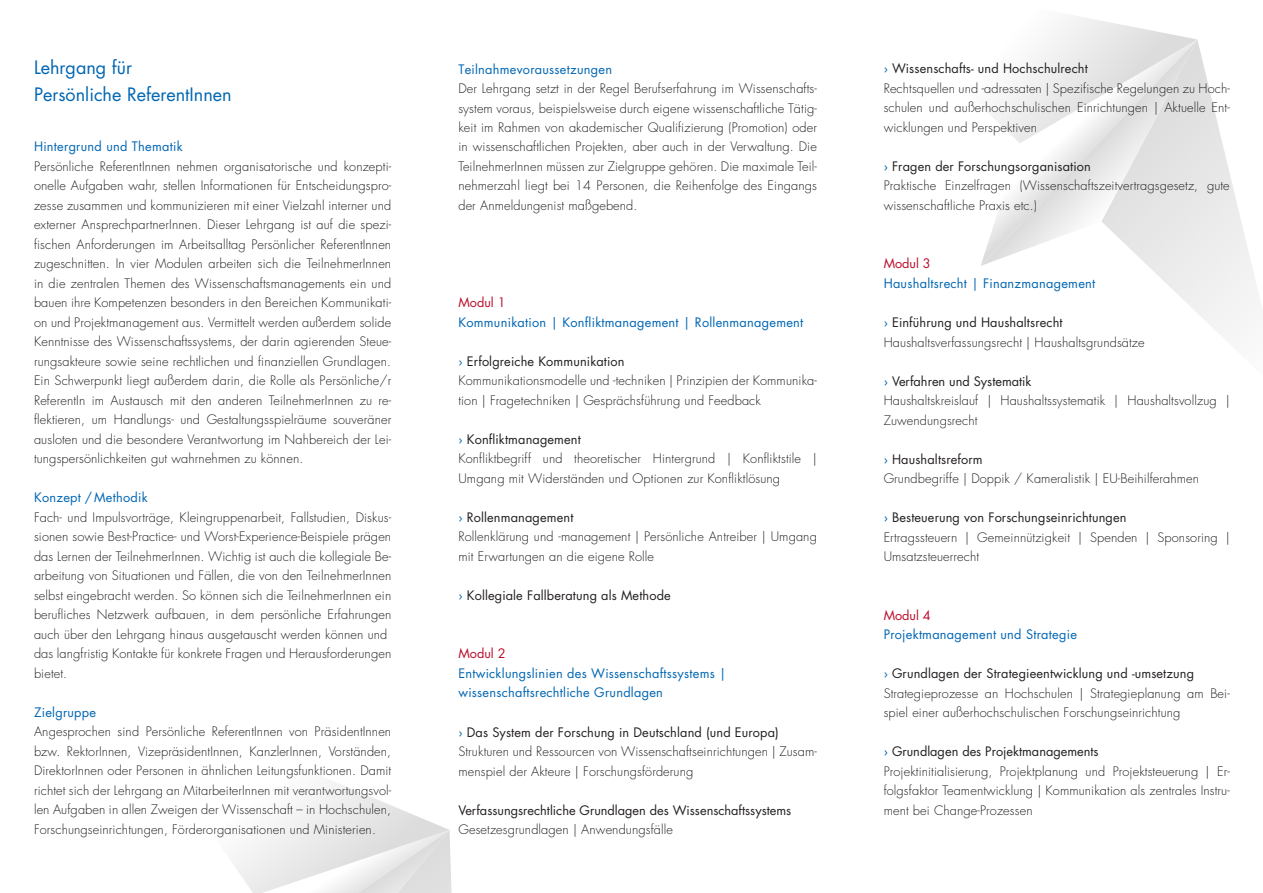
<style>
.page{position:relative;width:1263px;height:893px;background:#fff}
.page>*{position:absolute;margin:0;border:0;box-sizing:border-box;transform-origin:0 0}
.t1{font:18px/27px "Futura";color:#0166b3}
.t2{font:300 12.75px/19.5px "Futura";letter-spacing:.01em;color:#231f20}
.t3{font:12.75px/19.5px "Futura";letter-spacing:.02em;color:#0166b3}
.t4{font:12.75px "Futura";color:#231f20}
.t5{font:12.75px "Futura";color:#ba0d2b}
.s1{font-weight:400;color:#0166b3}
.s2{font-weight:400}
.s3{color:#0166b3}
</style>
<div class="page">
<svg style="left:1148px;top:40px;width:111px;height:295px"></svg>
<svg style="left:981px;top:143px;width:216px;height:123px"></svg>
<svg style="left:991px;top:16px;width:206px;height:127px"></svg>
<svg style="left:232px;top:782px;width:217px;height:111px"></svg>
<h1 class="t1" style="left:34px;top:54px;width:199px">Lehrgang für<br>Persönliche ReferentInnen</h1>
<p class="t3" style="left:458px;top:59px;width:155px">Teilnahmevoraussetzungen</p>
<p class="t2" style="left:458px;top:79px;width:360px;text-align:justify">Der Lehrgang setzt in der Regel Berufserfahrung im Wissenschafts&shy;system voraus, beispielsweise durch eigene wissenschaftliche Tätig&shy;keit im Rahmen von akademischer Qualifizierung (Promotion) oder in wissenschaftlichen Projekten, aber auch in der Verwaltung. Die TeilnehmerInnen müssen zur Zielgruppe gehören. Die maximale Teil&shy;nehmerzahl liegt bei 14 Personen, die Reihenfolge des Eingangs der Anmeldungenist maßgebend.</p>
<p class="t3" style="left:34px;top:137px;width:150px">Hintergrund und Thematik</p>
<p class="t2" style="left:34px;top:157px;width:359px;text-align:justify">Persönliche ReferentInnen nehmen organisatorische und konzepti&shy;onelle Aufgaben wahr, stellen Informationen für Entscheidungspro&shy;zesse zusammen und kommunizieren mit einer Vielzahl interner und externer AnsprechpartnerInnen. Dieser Lehrgang ist auf die spezi&shy;fischen Anforderungen im Arbeitsalltag Persönlicher ReferentInnen zugeschnitten. In vier Modulen arbeiten sich die TeilnehmerInnen in die zentralen Themen des Wissenschaftsmanagements ein und bauen ihre Kompetenzen besonders in den Bereichen Kommunikati&shy;on und Projektmanagement aus. Vermittelt werden außerdem solide Kenntnisse des Wissenschaftssystems, der darin agierenden Steue&shy;rungsakteure sowie seine rechtlichen und finanziellen Grundlagen.<br>Ein Schwerpunkt liegt außerdem darin, die Rolle als Persönliche/r ReferentIn im Austausch mit den anderen TeilnehmerInnen zu re&shy;flektieren, um Handlungs- und Gestaltungsspielräume souveräner ausloten und die besondere Verantwortung im Nahbereich der Lei&shy;tungspersönlichkeiten gut wahrnehmen zu können.</p>
<p class="t3" style="left:34px;top:488px;width:115px">Konzept / Methodik</p>
<p class="t2" style="left:34px;top:508px;width:359px">Fach- und Impulsvorträge, Kleingruppenarbeit, Fallstudien, Diskus&shy;sionen sowie Best-Practice- und Worst-Experience-Beispiele prägen das Lernen der TeilnehmerInnen. Wichtig ist auch die kollegiale Be&shy;arbeitung von Situationen und Fällen, die von den TeilnehmerInnen selbst eingebracht werden. So können sich die TeilnehmerInnen ein berufliches Netzwerk aufbauen, in dem persönliche Erfahrungen auch über den Lehrgang hinaus ausgetauscht werden können und das langfristig Kontakte für konkrete Fragen und Herausforderungen bietet.</p>
<p class="t3" style="left:34px;top:703px;width:64px">Zielgruppe</p>
<p class="t2" style="left:34px;top:722px;width:359px;text-align:justify">Angesprochen sind Persönliche ReferentInnen von PräsidentInnen bzw. RektorInnen, VizepräsidentInnen, KanzlerInnen, Vorständen, DirektorInnen oder Personen in ähnlichen Leitungsfunktionen. Damit richtet sich der Lehrgang an MitarbeiterInnen mit verantwortungsvol&shy;len Aufgaben in allen Zweigen der Wissenschaft – in Hochschulen, Forschungseinrichtungen, Förderorganisationen und Ministerien.</p>
<p class="t5" style="left:458px;top:295px;width:49px">Modul 1</p>
<p class="t3" style="left:458px;top:313px;width:346px">Kommunikation | Konfliktmanagement | Rollenmanagement</p>
<p class="t2" style="left:458px;top:352px;width:360px"><span class="s1">›</span> <span class="s2">Erfolgreiche Kommunikation<br></span>Kommunikationsmodelle und -techniken | Prinzipien der Kommunika&shy;tion | Fragetechniken | Gesprächsführung und Feedback</p>
<p class="t2" style="left:458px;top:430px;width:360px"><span class="s1">›</span> <span class="s2">Konfliktmanagement<br></span>Konfliktbegriff und theoretischer Hintergrund | Konfliktstile |<br>Umgang mit Widerständen und Optionen zur Konfliktlösung</p>
<p class="t2" style="left:458px;top:508px;width:360px"><span class="s1">›</span> <span class="s2">Rollenmanagement<br></span>Rollenklärung und -management | Persönliche Antreiber | Umgang mit Erwartungen an die eigene Rolle</p>
<p class="t4" style="left:458px;top:587px;width:214px"><span class="s3">›</span> Kollegiale Fallberatung als Methode</p>
<p class="t5" style="left:458px;top:646px;width:49px">Modul 2</p>
<p class="t3" style="left:458px;top:664px;width:270px">Entwicklungslinien des Wissenschaftssystems | wissenschaftsrechtliche Grundlagen</p>
<p class="t2" style="left:458px;top:722px;width:360px"><span class="s1">›</span> <span class="s2">Das System der Forschung in Deutschland (und Europa)<br></span>Strukturen und Ressourcen von Wissenschaftseinrichtungen | Zusam&shy;menspiel der Akteure | Forschungsförderung</p>
<p class="t4" style="left:458px;top:802px;width:334px">Verfassungsrechtliche Grundlagen des Wissenschaftssystems</p>
<p class="t2" style="left:458px;top:820px;width:216px">Gesetzesgrundlagen | Anwendungsfälle</p>
<p class="t2" style="left:884px;top:59px;width:348px"><span class="s1">›</span> <span class="s2">Wissenschafts- und Hochschulrecht<br></span>Rechtsquellen und -adressaten | Spezifische Regelungen zu Hoch&shy;schulen und außerhochschulischen Einrichtungen | Aktuelle Ent&shy;wicklungen und Perspektiven</p>
<p class="t2" style="left:884px;top:157px;width:348px"><span class="s1">›</span> <span class="s2">Fragen der Forschungsorganisation<br></span>Praktische Einzelfragen (Wissenschaftszeitvertragsgesetz, gute wissenschaftliche Praxis etc.)</p>
<p class="t5" style="left:884px;top:256px;width:49px">Modul 3</p>
<p class="t3" style="left:884px;top:274px;width:213px">Haushaltsrecht | Finanzmanagement</p>
<p class="t2" style="left:884px;top:313px;width:263px"><span class="s1">›</span> <span class="s2">Einführung und Haushaltsrecht<br></span>Haushaltsverfassungsrecht | Haushaltsgrundsätze</p>
<p class="t2" style="left:884px;top:371px;width:348px"><span class="s1">›</span> <span class="s2">Verfahren und Systematik<br></span>Haushaltskreislauf | Haushaltssystematik | Haushaltsvollzug |<br>Zuwendungsrecht</p>
<p class="t2" style="left:884px;top:449px;width:317px"><span class="s1">›</span> <span class="s2">Haushaltsreform<br></span>Grundbegriffe | Doppik / Kameralistik | EU-Beihilferahmen</p>
<p class="t2" style="left:884px;top:508px;width:348px"><span class="s1">›</span> <span class="s2">Besteuerung von Forschungseinrichtungen<br></span>Ertragssteuern | Gemeinnützigkeit | Spenden | Sponsoring |<br>Umsatzsteuerrecht</p>
<p class="t5" style="left:884px;top:607px;width:49px">Modul 4</p>
<p class="t3" style="left:884px;top:625px;width:195px">Projektmanagement und Strategie</p>
<p class="t2" style="left:884px;top:664px;width:348px"><span class="s1">›</span> <span class="s2">Grundlagen der Strategieentwicklung und -umsetzung<br></span>Strategieprozesse an Hochschulen | Strategieplanung am Bei&shy;spiel einer außerhochschulischen Forschungseinrichtung</p>
<p class="t2" style="left:884px;top:742px;width:348px"><span class="s1">›</span> <span class="s2">Grundlagen des Projektmanagements<br></span>Projektinitialisierung, Projektplanung und Projektsteuerung | Er&shy;folgsfaktor Teamentwicklung | Kommunikation als zentrales Instru&shy;ment bei Change-Prozessen</p>
</div>
